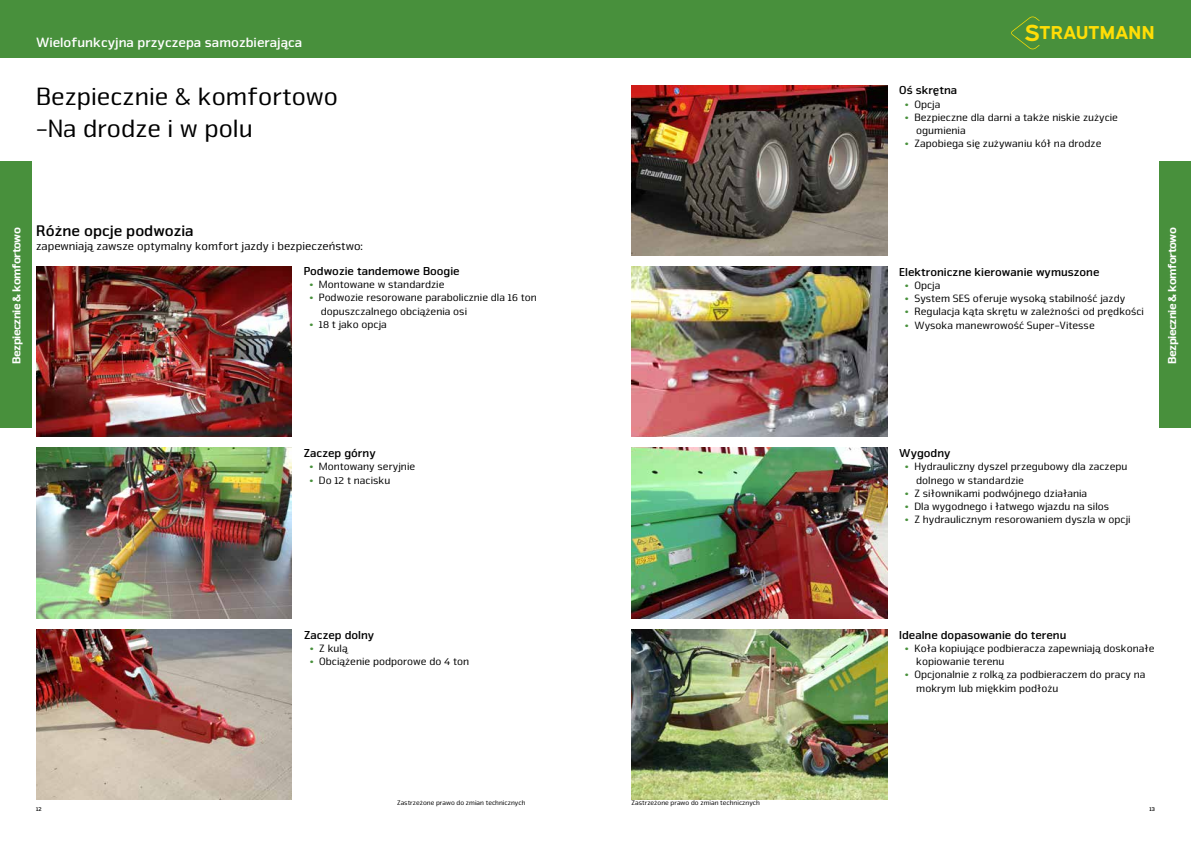
<style>
.page{position:relative;width:1191px;height:842px;background:#fff}
.page>*{position:absolute;margin:0;border:0;box-sizing:border-box;transform-origin:0 0}
.t1{font:26px/31.2px "Nuri Pro";color:#000}
.t2{font:700 18.7px "Expressway Rg";color:#ffdd06}
.t3{font:700 16px "Nuri Pro";color:#000}
.t4{font:700 14px "Nuri Pro";color:#fff}
.t5{font:700 12px "Nuri Pro";color:#000}
.t6{font:12px "Nuri Pro";color:#000}
.t7{font:900 12px "Nuri Pro";letter-spacing:-.05em;color:#fff}
.t8{font:11px/13.2px "Nuri Pro";color:#000}
.t9{font:7px "Nuri Pro";color:#000}
.t10{font:700 6px "Nuri Pro";color:#000}
.s1{font-size:23.4px}
.s2{font-weight:700;color:#48903c}
</style>
<div class="page">
<div style="left:0;top:0;width:1191px;height:57px;background:#48903c"></div>
<svg style="left:1011px;top:16px;width:28px;height:33px"></svg>
<img style="left:36px;top:266px;width:256px;height:171px">
<img style="left:631px;top:85px;width:256px;height:170px">
<img style="left:631px;top:448px;width:256px;height:170px">
<img style="left:631px;top:629px;width:256px;height:170px">
<img style="left:631px;top:266px;width:256px;height:171px">
<div style="left:0;top:162px;width:31px;height:266px;background:#48903c"></div>
<div style="left:1159px;top:162px;width:32px;height:266px;background:#48903c"></div>
<img style="left:36px;top:448px;width:256px;height:170px">
<img style="left:36px;top:629px;width:256px;height:170px">
<p class="t4" style="left:36px;top:34px;width:268px">Wielofunkcyjna przyczepa samozbierająca</p>
<h1 class="t1" style="left:36px;top:82px;width:303px">Bezpiecznie &amp; komfortowo -Na drodze i w polu</h1>
<h2 class="t2" style="left:1024px;top:18px;width:132px"><span class="s1">S</span>TRAUTMANN</h2>
<p class="t5" style="left:899px;top:83px;width:59px">Oś skrętna</p>
<p class="t8" style="left:905px;top:98px;width:37px"><span class="s2">•</span> Opcja</p>
<p class="t8" style="left:916px;top:111px;width:203px;text-indent:-11px"><span class="s2">•</span> Bezpieczne dla darni a także niskie zużycie ogumienia</p>
<p class="t8" style="left:905px;top:137px;width:198px"><span class="s2">•</span> Zapobiega się zużywaniu kół na drodze</p>
<h3 class="t3" style="left:36px;top:221px;width:159px">Różne opcje podwozia</h3>
<p class="t6" style="left:36px;top:239px;width:328px">zapewniają zawsze optymalny komfort jazdy i bezpieczeństwo:</p>
<p class="t7" style="left:9px;top:364px;width:138px;rotate:-90deg">Bezpiecznie &amp; komfortowo</p>
<p class="t7" style="left:1165px;top:364px;width:138px;rotate:-90deg">Bezpiecznie &amp; komfortowo</p>
<p class="t5" style="left:304px;top:264px;width:157px">Podwozie tandemowe Boogie</p>
<p class="t8" style="left:309px;top:278px;width:136px"><span class="s2">•</span> Montowane w standardzie</p>
<p class="t8" style="left:321px;top:291px;width:218px;text-indent:-11px"><span class="s2">•</span> Podwozie resorowane parabolicznie dla 16 ton dopuszczalnego obciążenia osi</p>
<p class="t8" style="left:309px;top:318px;width:79px"><span class="s2">•</span> 18 t jako opcja</p>
<p class="t5" style="left:899px;top:265px;width:202px">Elektroniczne kierowanie wymuszone</p>
<p class="t8" style="left:905px;top:279px;width:37px"><span class="s2">•</span> Opcja</p>
<p class="t8" style="left:905px;top:292px;width:222px"><span class="s2">•</span> System SES oferuje wysoką stabilność jazdy</p>
<p class="t8" style="left:905px;top:305px;width:241px"><span class="s2">•</span> Regulacja kąta skrętu w zależności od prędkości</p>
<p class="t8" style="left:905px;top:319px;width:191px"><span class="s2">•</span> Wysoka manewrowość Super-Vitesse</p>
<p class="t5" style="left:304px;top:446px;width:73px">Zaczep górny</p>
<p class="t8" style="left:309px;top:460px;width:107px"><span class="s2">•</span> Montowany seryjnie</p>
<p class="t8" style="left:309px;top:474px;width:82px"><span class="s2">•</span> Do 12 t nacisku</p>
<p class="t5" style="left:304px;top:628px;width:72px">Zaczep dolny</p>
<p class="t8" style="left:310px;top:642px;width:39px"><span class="s2">•</span> Z kulą</p>
<p class="t8" style="left:310px;top:655px;width:161px"><span class="s2">•</span> Obciążenie podporowe do 4 ton</p>
<p class="t5" style="left:899px;top:446px;width:53px">Wygodny</p>
<p class="t8" style="left:916px;top:460px;width:213px;text-indent:-11px"><span class="s2">•</span> Hydrauliczny dyszel przegubowy dla zaczepu dolnego w standardzie</p>
<p class="t8" style="left:905px;top:487px;width:184px"><span class="s2">•</span> Z siłownikami podwójnego działania</p>
<p class="t8" style="left:905px;top:500px;width:206px"><span class="s2">•</span> Dla wygodnego i łatwego wjazdu na silos</p>
<p class="t8" style="left:905px;top:513px;width:227px"><span class="s2">•</span> Z hydraulicznym resorowaniem dyszla w opcji</p>
<p class="t5" style="left:899px;top:628px;width:169px">Idealne dopasowanie do terenu</p>
<p class="t8" style="left:916px;top:642px;width:240px;text-indent:-11px"><span class="s2">•</span> Koła kopiujące podbieracza zapewniają doskonałe kopiowanie terenu</p>
<p class="t8" style="left:916px;top:668px;width:231px;text-indent:-11px"><span class="s2">•</span> Opcjonalnie z rolką za podbieraczem do pracy na mokrym lub miękkim podłożu</p>
<p class="t9" style="left:397px;top:799px;width:130px">Zastrzeżone prawo do zmian technicznych</p>
<p class="t9" style="left:631px;top:799px;width:130px">Zastrzeżone prawo do zmian technicznych</p>
<p class="t10" style="left:36px;top:805px;width:7px">12</p>
<p class="t10" style="left:1149px;top:805px;width:7px">13</p>
</div>
